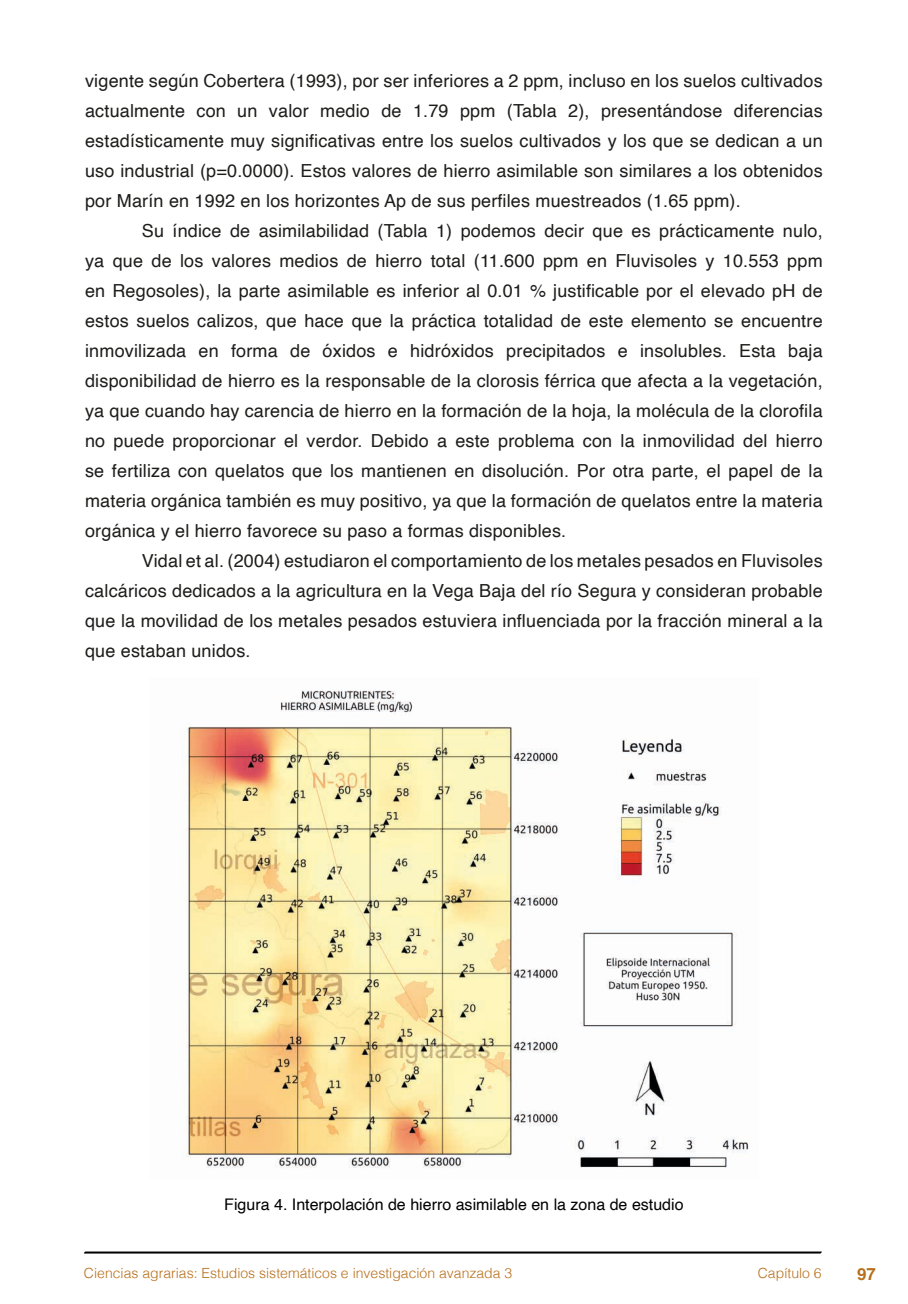
<style>
.page{position:relative;width:908px;height:1304px;background:#fff}
.page>*{position:absolute;margin:0;border:0;box-sizing:border-box;transform-origin:0 0}
.t1{font:18px/30px "Helvetica";letter-spacing:.01em;color:#1d1d1b;text-align:justify}
.t2{font:700 16.8px "Helvetica";color:#b76f1b}
.t3{font:16px "Helvetica";color:#000}
.t4{font:300 14px "Helvetica";color:#b76f1b}
</style>
<div class="page">
<svg style="left:84px;top:1251px;width:737px;height:3px;background:#515151"></svg>
<img style="left:186px;top:690px;width:563px;height:478px">
<p class="t1" style="left:85px;top:66px;width:738px">vigente según Cobertera (1993), por ser inferiores a 2 ppm, incluso en los suelos cultivados actualmente con un valor medio de 1.79 ppm (Tabla 2), presentándose diferencias estadísticamente muy significativas entre los suelos cultivados y los que se dedican a un uso industrial (p=0.0000). Estos valores de hierro asimilable son similares a los obtenidos por Marín en 1992 en los horizontes Ap de sus perfiles muestreados (1.65 ppm).</p>
<p class="t1" style="left:85px;top:216px;width:738px;text-indent:57px">Su índice de asimilabilidad (Tabla 1) podemos decir que es prácticamente nulo, ya que de los valores medios de hierro total (11.600 ppm en Fluvisoles y 10.553 ppm en Regosoles), la parte asimilable es inferior al 0.01 % justificable por el elevado pH de estos suelos calizos, que hace que la práctica totalidad de este elemento se encuentre inmovilizada en forma de óxidos e hidróxidos precipitados e insolubles. Esta baja disponibilidad de hierro es la responsable de la clorosis férrica que afecta a la vegetación, ya que cuando hay carencia de hierro en la formación de la hoja, la molécula de la clorofila no puede proporcionar el verdor. Debido a este problema con la inmovilidad del hierro se fertiliza con quelatos que los mantienen en disolución. Por otra parte, el papel de la materia orgánica también es muy positivo, ya que la formación de quelatos entre la materia orgánica y el hierro favorece su paso a formas disponibles.</p>
<p class="t1" style="left:85px;top:547px;width:738px;text-indent:57px">Vidal et al. (2004) estudiaron el comportamiento de los metales pesados en Fluvisoles calcáricos dedicados a la agricultura en la Vega Baja del río Segura y consideran probable que la movilidad de los metales pesados estuviera influenciada por la fracción mineral a la que estaban unidos.</p>
<p class="t3" style="left:224px;top:1192px;width:460px">Figura 4. Interpolación de hierro asimilable en la zona de estudio</p>
<p class="t4" style="left:84px;top:1261px;width:429px">Ciencias agrarias: Estudios sistemáticos e investigación avanzada 3</p>
<p class="t4" style="left:757px;top:1261px;width:65px">Capítulo 6</p>
<p class="t2" style="left:856px;top:1264px;width:20px">97</p>
</div>
